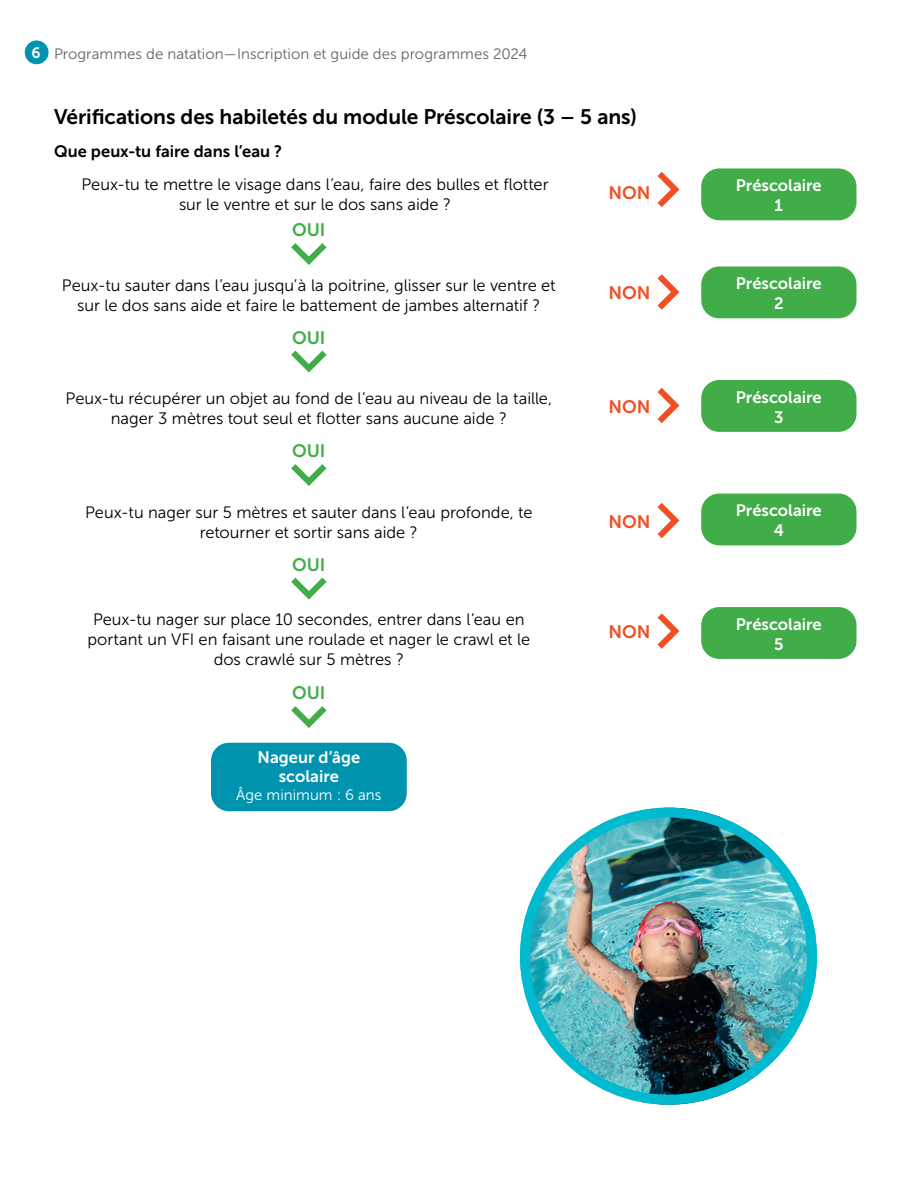
<style>
.page{position:relative;width:918px;height:1188px;background:#fff}
.page>*{position:absolute;margin:0;border:0;box-sizing:border-box;transform-origin:0 0}
.Subheads{font:21px "Museo Sans 700";letter-spacing:-.005em;color:#000}
.Paragraphs{font:18px "Museo Sans 700";letter-spacing:-.005em;color:#41ad49}
.Paragraphs-2{font:18px "Museo Sans 700";letter-spacing:-.005em;color:#f04e23}
.Paragraphs-3{font:16.5px/19.8px "Museo Sans 300";color:#000;text-align:center}
.Subheads-2{font:16.5px/19.8px "Museo Sans 700";color:#fff;text-align:center}
.Paragraphs-4{font:16.5px "Museo Sans 700";color:#000}
.t1{font:15px "Museo Sans 300";color:#636466}
.Subheads-3{font:15px "Museo Sans 300";letter-spacing:.005em;color:#fff}
.s1{font-family:"Museo Sans 700";color:#fff}
</style>
<div class="page">
<div style="left:701px;top:168px;width:155px;height:52px;background:#41ad49;border-radius:18px"></div>
<div style="left:701px;top:267px;width:155px;height:51px;background:#41ad49;border-radius:18px"></div>
<div style="left:701px;top:380px;width:155px;height:52px;background:#41ad49;border-radius:18px"></div>
<div style="left:701px;top:494px;width:155px;height:51px;background:#41ad49;border-radius:18px"></div>
<div style="left:701px;top:607px;width:155px;height:52px;background:#41ad49;border-radius:18px"></div>
<div style="left:211px;top:743px;width:196px;height:68px;background:#0093af;border-radius:18px"></div>
<svg style="left:657px;top:171px;width:23px;height:36px"></svg>
<svg style="left:657px;top:274px;width:23px;height:36px"></svg>
<svg style="left:657px;top:388px;width:23px;height:36px"></svg>
<svg style="left:657px;top:503px;width:23px;height:36px"></svg>
<svg style="left:657px;top:613px;width:23px;height:36px"></svg>
<svg style="left:291px;top:243px;width:36px;height:22px"></svg>
<svg style="left:291px;top:350px;width:36px;height:23px"></svg>
<svg style="left:291px;top:464px;width:36px;height:22px"></svg>
<svg style="left:291px;top:577px;width:36px;height:23px"></svg>
<svg style="left:291px;top:706px;width:36px;height:22px"></svg>
<img style="left:520px;top:808px;width:297px;height:297px;border-radius:148px">
<div style="left:520px;top:808px;width:297px;height:297px;border:10px solid #00bbd0;border-radius:50%"></div>
<div style="left:25px;top:41px;width:24px;height:23px;background:#0093af;border-radius:50%"></div>
<p class="t1" style="left:32px;top:46px;width:497px"><span class="s1">6</span> Programmes de natation—Inscription et guide des programmes 2024</p>
<p class="Subheads" style="left:54px;top:105px;width:584px">Vérifications des habiletés du module Préscolaire (3 – 5 ans)</p>
<p class="Paragraphs-4" style="left:54px;top:142px;width:230px">Que peux-tu faire dans l’eau ?</p>
<p class="Paragraphs-3" style="left:82px;top:175px;width:469px">Peux-tu te mettre le visage dans l’eau, faire des bulles et flotter sur le ventre et sur le dos sans aide ?</p>
<p class="Paragraphs" style="left:292px;top:220px;width:35px">OUI</p>
<p class="Paragraphs-2" style="left:609px;top:182px;width:43px">NON</p>
<p class="Subheads-2" style="left:736px;top:176px;width:87px">Préscolaire<br>1</p>
<p class="Paragraphs-3" style="left:62px;top:275px;width:495px">Peux-tu sauter dans l’eau jusqu’à la poitrine, glisser sur le ventre et sur le dos sans aide et faire le battement de jambes alternatif ?</p>
<p class="Paragraphs" style="left:292px;top:327px;width:35px">OUI</p>
<p class="Paragraphs-3" style="left:66px;top:389px;width:488px">Peux-tu récupérer un objet au fond de l’eau au niveau de la taille, nager 3 mètres tout seul et flotter sans aucune aide ?</p>
<p class="Paragraphs" style="left:292px;top:441px;width:35px">OUI</p>
<p class="Paragraphs-3" style="left:85px;top:502px;width:449px">Peux-tu nager sur 5 mètres et sauter dans l’eau profonde, te retourner et sortir sans aide ?</p>
<p class="Paragraphs" style="left:292px;top:554px;width:35px">OUI</p>
<p class="Paragraphs-3" style="left:87px;top:610px;width:444px">Peux-tu nager sur place 10 secondes, entrer dans l’eau en portant un VFI en faisant une roulade et nager le crawl et le dos crawlé sur 5 mètres ?</p>
<p class="Paragraphs" style="left:292px;top:683px;width:35px">OUI</p>
<p class="Subheads-2" style="left:258px;top:747px;width:104px">Nageur d’âge scolaire</p>
<p class="Subheads-3" style="left:236px;top:787px;width:147px">Âge minimum : 6 ans</p>
<p class="Paragraphs-2" style="left:609px;top:283px;width:43px">NON</p>
<p class="Subheads-2" style="left:736px;top:274px;width:87px">Préscolaire<br>2</p>
<p class="Paragraphs-2" style="left:609px;top:397px;width:43px">NON</p>
<p class="Subheads-2" style="left:736px;top:387px;width:87px">Préscolaire<br>3</p>
<p class="Paragraphs-2" style="left:609px;top:512px;width:43px">NON</p>
<p class="Subheads-2" style="left:736px;top:501px;width:87px">Préscolaire<br>4</p>
<p class="Paragraphs-2" style="left:609px;top:622px;width:43px">NON</p>
<p class="Subheads-2" style="left:736px;top:614px;width:87px">Préscolaire<br>5</p>
</div>
